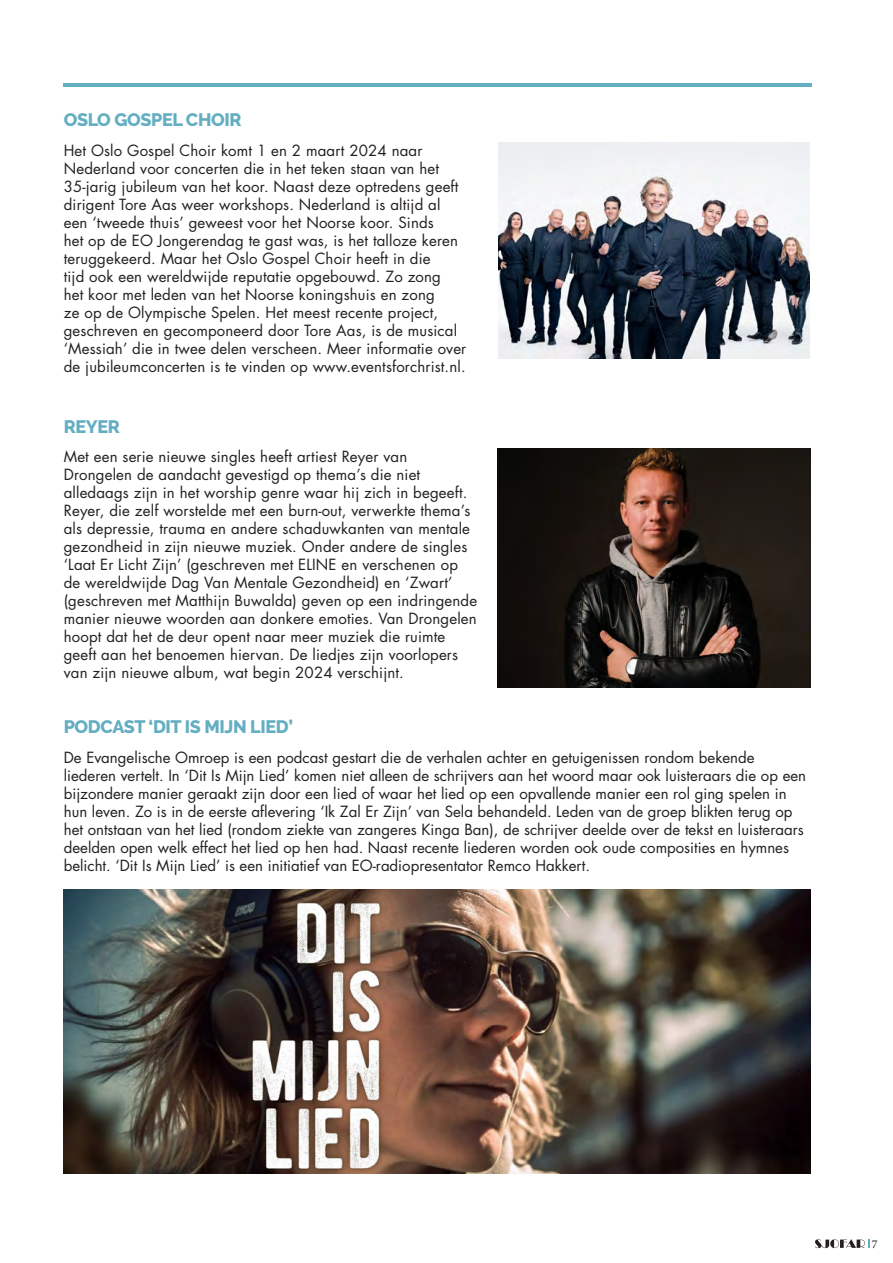
<style>
.page{position:relative;width:893px;height:1263px;background:#fff}
.page>*{position:absolute;margin:0;border:0;box-sizing:border-box;transform-origin:0 0}
.t1{font:800 18px "Raleway";letter-spacing:-.02em;color:#63aec1}
.t2{font:15px/18px "Futura Std";letter-spacing:.01em;color:#231f20}
.t3{font:12px "Minion Pro";color:#231f20}
</style>
<div class="page">
<svg style="left:815px;top:1239px;width:55px;height:9px"></svg>
<img style="left:498px;top:142px;width:312px;height:217px">
<hr style="left:64px;top:83px;width:748px;height:3px;background:#63aec1">
<img style="left:497px;top:449px;width:314px;height:239px">
<img style="left:64px;top:889px;width:747px;height:285px">
<p class="t1" style="left:64px;top:110px;width:179px">OSLO GOSPEL CHOIR</p>
<p class="t2" style="left:64px;top:141px;width:404px">Het Oslo Gospel Choir komt 1 en 2 maart 2024 naar Nederland voor concerten die in het teken staan van het 35-jarig jubileum van het koor. Naast deze optredens geeft dirigent Tore Aas weer workshops. Nederland is altijd al een ‘tweede thuis’ geweest voor het Noorse koor. Sinds<br>het op de EO Jongerendag te gast was, is het talloze keren teruggekeerd. Maar het Oslo Gospel Choir heeft in die<br>tijd ook een wereldwijde reputatie opgebouwd. Zo zong<br>het koor met leden van het Noorse koningshuis en zong<br>ze op de Olympische Spelen. Het meest recente project, geschreven en gecomponeerd door Tore Aas, is de musical ‘Messiah’ die in twee delen verscheen. Meer informatie over de jubileumconcerten is te vinden op www.eventsforchrist.nl.</p>
<p class="t1" style="left:64px;top:416px;width:58px">REYER</p>
<p class="t2" style="left:64px;top:448px;width:415px">Met een serie nieuwe singles heeft artiest Reyer van Drongelen de aandacht gevestigd op thema’s die niet alledaags zijn in het worship genre waar hij zich in begeeft.<br>Reyer, die zelf worstelde met een burn-out, verwerkte thema’s als depressie, trauma en andere schaduwkanten van mentale gezondheid in zijn nieuwe muziek. Onder andere de singles ‘Laat Er Licht Zijn’ (geschreven met ELINE en verschenen op de wereldwijde Dag Van Mentale Gezondheid) en ‘Zwart’ (geschreven met Matthijn Buwalda) geven op een indringende manier nieuwe woorden aan donkere emoties. Van Drongelen hoopt dat het de deur opent naar meer muziek die ruimte geeft aan het benoemen hiervan. De liedjes zijn voorlopers van zijn nieuwe album, wat begin 2024 verschijnt.</p>
<p class="t1" style="left:64px;top:717px;width:231px">PODCAST ‘DIT IS MIJN LIED’</p>
<p class="t2" style="left:64px;top:748px;width:744px">De Evangelische Omroep is een podcast gestart die de verhalen achter en getuigenissen rondom bekende liederen vertelt. In ‘Dit Is Mijn Lied’ komen niet alleen de schrijvers aan het woord maar ook luisteraars die op een bijzondere manier geraakt zijn door een lied of waar het lied op een opvallende manier een rol ging spelen in hun leven. Zo is in de eerste aflevering ‘Ik Zal Er Zijn’ van Sela behandeld. Leden van de groep blikten terug op het ontstaan van het lied (rondom ziekte van zangeres Kinga Ban), de schrijver deelde over de tekst en luisteraars deelden open welk effect het lied op hen had. Naast recente liederen worden ook oude composities en hymnes belicht. ‘Dit Is Mijn Lied’ is een initiatief van EO-radiopresentator Remco Hakkert.</p>
<p class="t3" style="left:872px;top:1236px;width:7px">7</p>
</div>
